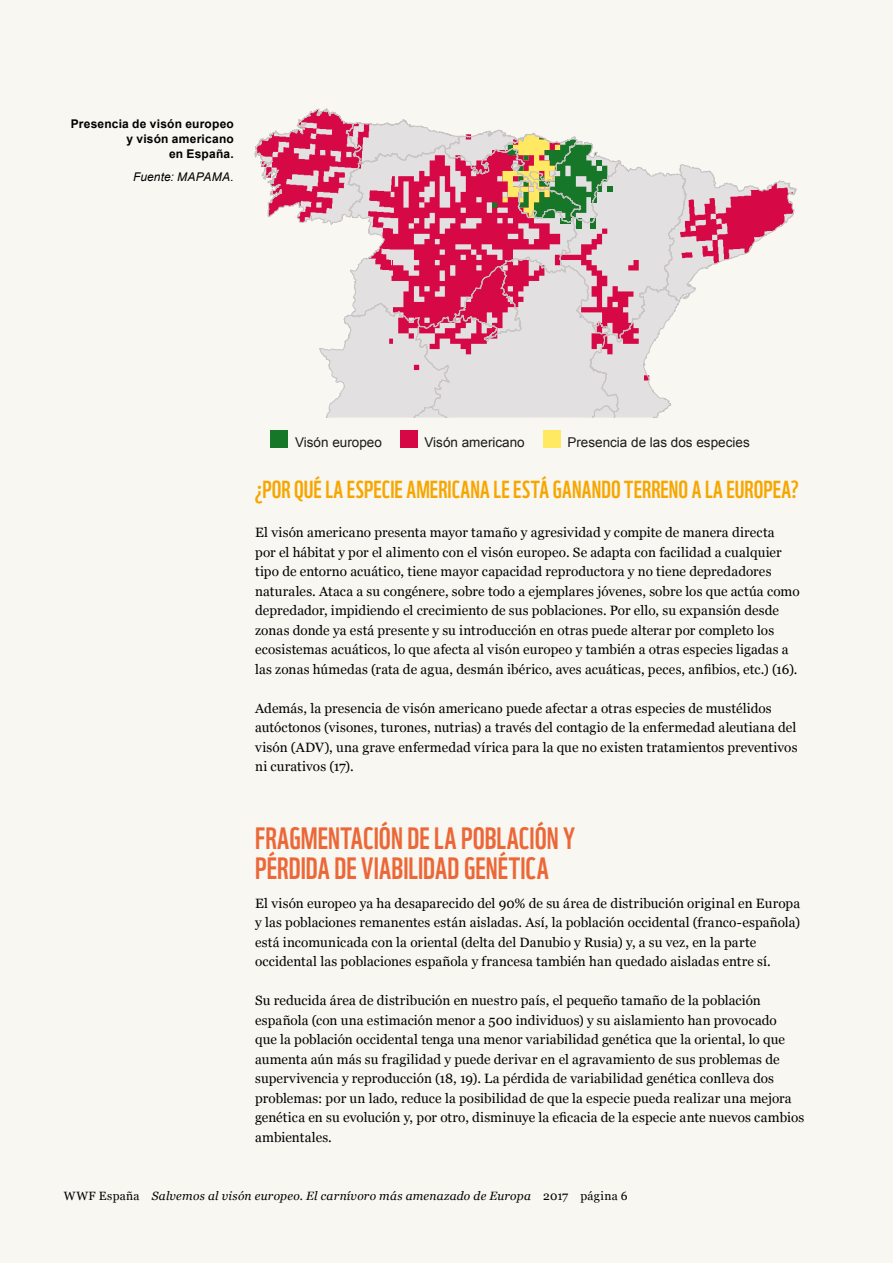
<style>
.page{position:relative;width:893px;height:1263px;background:#f8f7f1}
.page>*{position:absolute;margin:0;border:0;box-sizing:border-box;transform-origin:0 0}
.Título_3{font:30px/30px "WWF";color:#ec6738}
.Título_4{font:24px "WWF";letter-spacing:.005em;color:#f7a600}
.t1{font:13.5px/19.5px "Georgia";letter-spacing:.01em;color:#000}
.t2{font:13.5px "Arial";color:#1a1a18}
.t3{font:italic 12px "Georgia";letter-spacing:.02em;color:#000}
.Tit_tablas{font:700 12px/15px "Arial";letter-spacing:.015em;color:#000;text-align:right}
.Txt_tablas{font:italic 12px "Arial";letter-spacing:.01em;color:#000}
.s1{font-style:normal}
</style>
<div class="page">
<svg style="left:254px;top:108px;width:543px;height:310px"></svg>
<div style="left:400px;top:430px;width:17px;height:17px;background:#d60946"></div>
<div style="left:543px;top:430px;width:17px;height:17px;background:#ffe962"></div>
<div style="left:271px;top:430px;width:17px;height:17px;background:#167728"></div>
<p class="Tit_tablas" style="left:71px;top:116px;width:165px">Presencia de visón europeo y visón americano<br>en España.</p>
<p class="Txt_tablas" style="left:133px;top:169px;width:102px">Fuente: MAPAMA.</p>
<p class="t2" style="left:295px;top:434px;width:88px">Visón europeo</p>
<p class="t2" style="left:424px;top:434px;width:102px">Visón americano</p>
<p class="t2" style="left:567px;top:434px;width:184px">Presencia de las dos especies</p>
<p class="Título_4" style="left:255px;top:471px;width:545px">¿POR QUÉ LA ESPECIE AMERICANA LE ESTÁ GANANDO TERRENO A LA EUROPEA?</p>
<p class="t1" style="left:255px;top:522px;width:546px">El visón americano presenta mayor tamaño y agresividad y compite de manera directa<br>por el hábitat y por el alimento con el visón europeo. Se adapta con facilidad a cualquier tipo de entorno acuático, tiene mayor capacidad reproductora y no tiene depredadores naturales. Ataca a su congénere, sobre todo a ejemplares jóvenes, sobre los que actúa como depredador, impidiendo el crecimiento de sus poblaciones. Por ello, su expansión desde zonas donde ya está presente y su introducción en otras puede alterar por completo los ecosistemas acuáticos, lo que afecta al visón europeo y también a otras especies ligadas a las zonas húmedas (rata de agua, desmán ibérico, aves acuáticas, peces, anfibios, etc.) (16).</p>
<p class="t1" style="left:255px;top:698px;width:544px">Además, la presencia de visón americano puede afectar a otras especies de mustélidos autóctonos (visones, turones, nutrias) a través del contagio de la enfermedad aleutiana del visón (ADV), una grave enfermedad vírica para la que no existen tratamientos preventivos ni curativos (17).</p>
<h2 class="Título_3" style="left:255px;top:820px;width:322px">FRAGMENTACIÓN DE LA POBLACIÓN Y<br>PÉRDIDA DE VIABILIDAD GENÉTICA</h2>
<p class="t1" style="left:255px;top:893px;width:547px">El visón europeo ya ha desaparecido del 90% de su área de distribución original en Europa y las poblaciones remanentes están aisladas. Así, la población occidental (franco-española) está incomunicada con la oriental (delta del Danubio y Rusia) y, a su vez, en la parte occidental las poblaciones española y francesa también han quedado aisladas entre sí.</p>
<p class="t1" style="left:255px;top:990px;width:551px">Su reducida área de distribución en nuestro país, el pequeño tamaño de la población española (con una estimación menor a 500 individuos) y su aislamiento han provocado<br>que la población occidental tenga una menor variabilidad genética que la oriental, lo que aumenta aún más su fragilidad y puede derivar en el agravamiento de sus problemas de supervivencia y reproducción (18, 19). La pérdida de variabilidad genética conlleva dos problemas: por un lado, reduce la posibilidad de que la especie pueda realizar una mejora genética en su evolución y, por otro, disminuye la eficacia de la especie ante nuevos cambios ambientales.</p>
<p class="t3" style="left:64px;top:1187px;width:565px"><span class="s1">WWF España</span> Salvemos al visón europeo. El carnívoro más amenazado de Europa <span class="s1">2017 página 6</span></p>
</div>
